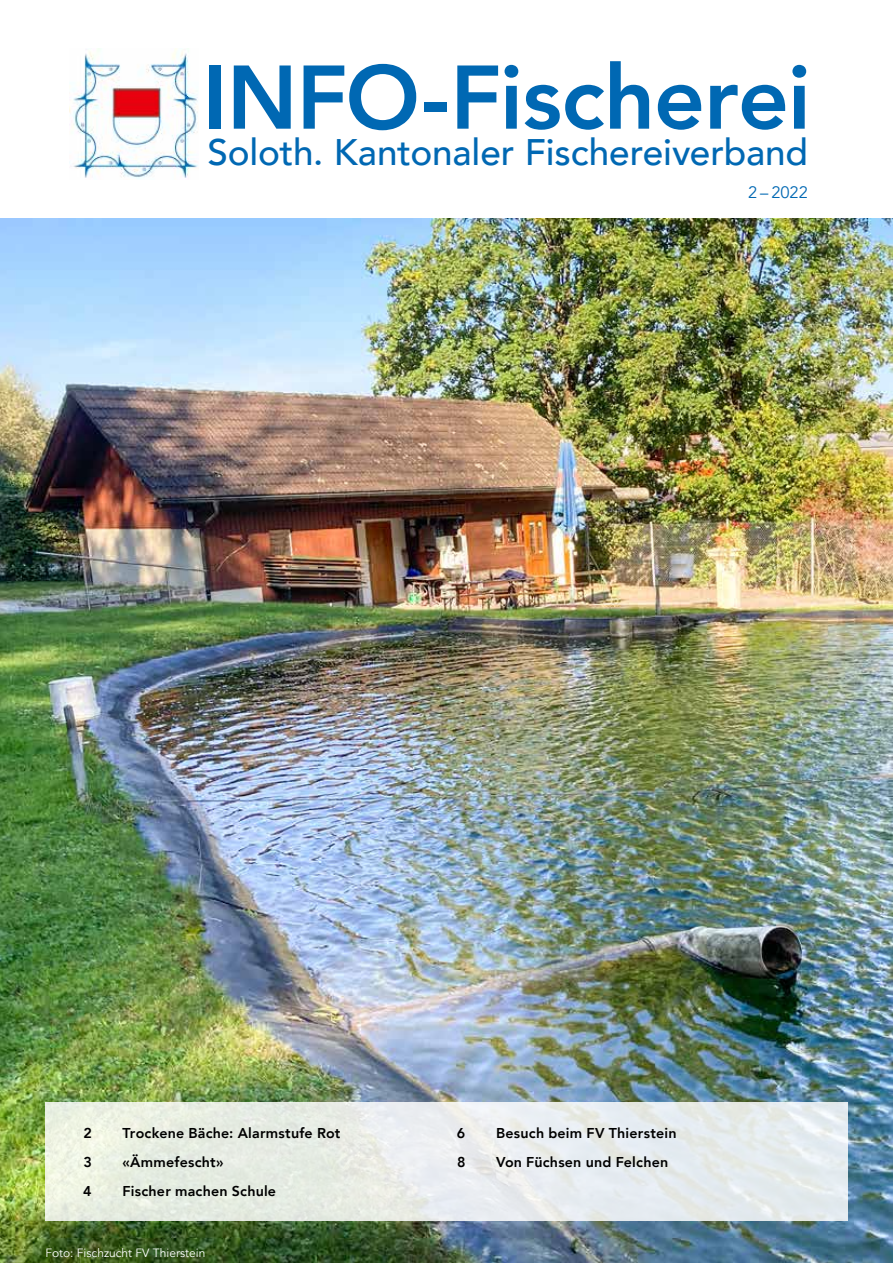
<style>
.page{position:relative;width:893px;height:1263px;background:#fff}
.page>*{position:absolute;margin:0;border:0;box-sizing:border-box;transform-origin:0 0}
.t1{font:800 89.25px "Avenir";letter-spacing:-.015em;color:#0068b3}
.t2{font:500 36.9px "Avenir";letter-spacing:-.005em;color:#0068b3}
.t3{font:16.5px "Avenir";color:#0068b3}
.t4{font:800 14.25px "Avenir";letter-spacing:.015em;color:#000}
.t5{font:12px "Avenir";color:#fff}
</style>
<div class="page">
<img style="left:0;top:218px;width:893px;height:1045px">
<img style="left:70px;top:48px;width:128px;height:131px">
<svg style="left:45px;top:1102px;width:803px;height:118px;background:#e7ece9"></svg>
<h1 class="t1" style="left:203px;top:28px;width:609px">INFO-Fischerei</h1>
<h2 class="t2" style="left:207px;top:121px;width:602px">Soloth. Kantonaler Fischereiverband</h2>
<p class="t3" style="left:748px;top:182px;width:61px">2 – 2022</p>
<p class="t4" style="left:83px;top:1122px;width:10px">2</p>
<p class="t4" style="left:123px;top:1122px;width:219px">Trockene Bäche: Alarmstufe Rot</p>
<p class="t4" style="left:83px;top:1151px;width:10px">3</p>
<p class="t4" style="left:123px;top:1151px;width:102px">«Ämmefescht»</p>
<p class="t4" style="left:83px;top:1180px;width:10px">4</p>
<p class="t4" style="left:123px;top:1180px;width:155px">Fischer machen Schule</p>
<p class="t5" style="left:45px;top:1245px;width:161px">Foto: Fischzucht FV Thierstein</p>
<p class="t4" style="left:457px;top:1122px;width:10px">6</p>
<p class="t4" style="left:496px;top:1122px;width:182px">Besuch beim FV Thierstein</p>
<p class="t4" style="left:457px;top:1151px;width:10px">8</p>
<p class="t4" style="left:496px;top:1151px;width:174px">Von Füchsen und Felchen</p>
</div>
